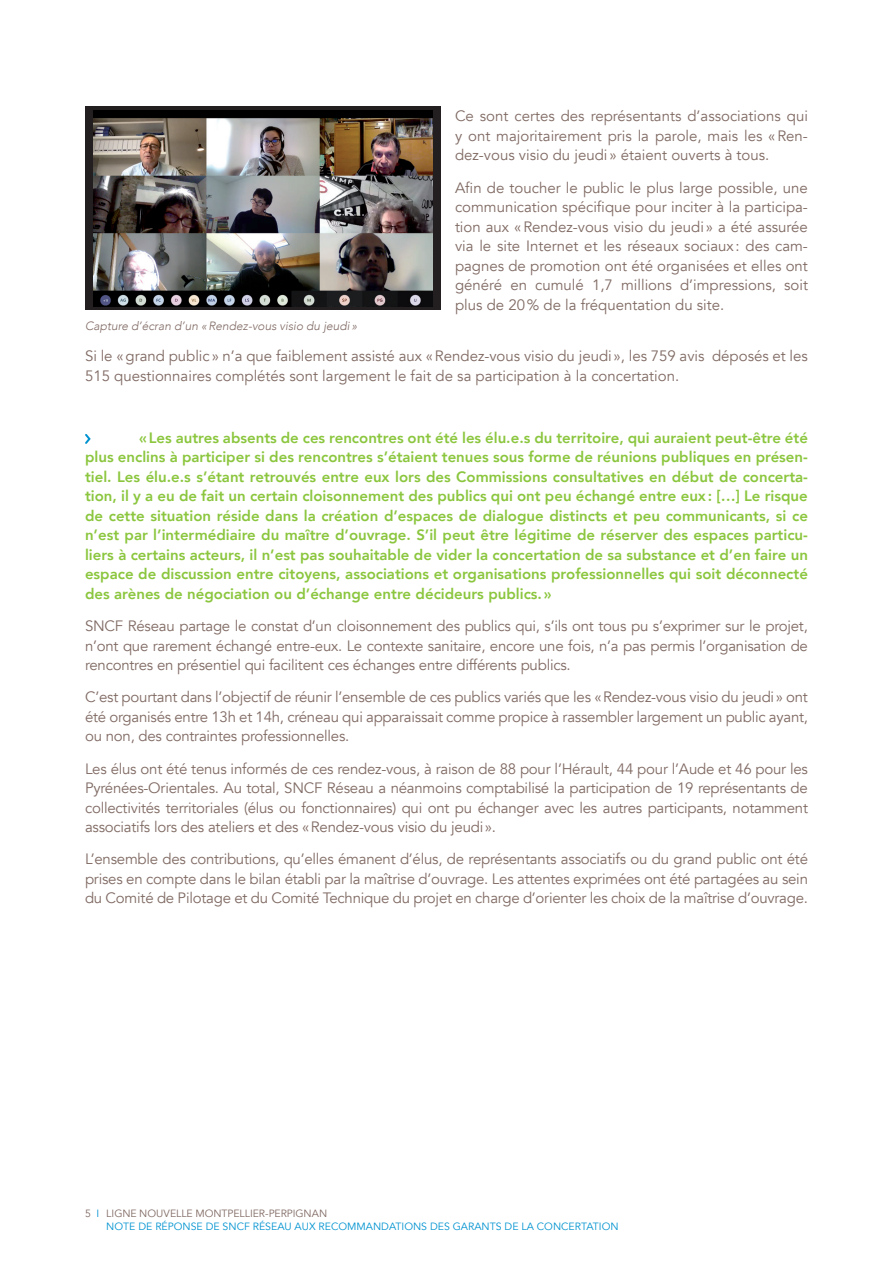
<style>
.page{position:relative;width:893px;height:1263px;background:#fff}
.page>*{position:absolute;margin:0;border:0;box-sizing:border-box;transform-origin:0 0}
.question{font:15px/19.5px "Avenir";letter-spacing:-.015em;color:#806a63;text-align:justify}
.question-2{font:800 15px/19.5px "Avenir";color:#8bc63e;text-align:justify}
.Texte_général{font:15px/19.5px "Avenir";color:#806a63;text-align:justify}
.Texte_général-2{font:italic 300 12px "Avenir";color:#806a63}
.t1{font:10.5px/12.6px "Avenir";color:#0093d0}
.s1{color:#806a63}
</style>
<div class="page">
<svg style="left:85px;top:434px;width:6px;height:10px"></svg>
<div style="left:85px;top:106px;width:355px;height:204px;background:#231f20"></div>
<img style="left:93px;top:110px;width:339px;height:196px">
<p class="Texte_général" style="left:455px;top:107px;width:354px">Ce sont certes des représentants d’associations qui y ont majoritairement pris la parole, mais les «Ren&shy;dez-vous visio du jeudi » étaient ouverts à tous.</p>
<p class="Texte_général" style="left:455px;top:178px;width:354px">Afin de toucher le public le plus large possible, une communication spécifique pour inciter à la participa&shy;tion aux «Rendez-vous visio du jeudi » a été assurée via le site Internet et les réseaux sociaux : des cam&shy;pagnes de promotion ont été organisées et elles ont généré en cumulé 1,7 millions d’impressions, soit plus de 20% de la fréquentation du site.</p>
<p class="Texte_général" style="left:85px;top:347px;width:724px">Si le «grand public » n’a que faiblement assisté aux «Rendez-vous visio du jeudi », les 759 avis déposés et les<br>515 questionnaires complétés sont largement le fait de sa participation à la concertation.</p>
<p class="Texte_général-2" style="left:85px;top:319px;width:274px">Capture d’écran d’un «Rendez-vous visio du jeudi »</p>
<p class="question-2" style="left:85px;top:428px;width:724px;text-indent:54px">«Les autres absents de ces rencontres ont été les élu.e.s du territoire, qui auraient peut-être été plus enclins à participer si des rencontres s’étaient tenues sous forme de réunions publiques en présen&shy;tiel. Les élu.e.s s’étant retrouvés entre eux lors des Commissions consultatives en début de concerta&shy;tion, il y a eu de fait un certain cloisonnement des publics qui ont peu échangé entre eux : […] Le risque de cette situation réside dans la création d’espaces de dialogue distincts et peu communicants, si ce n’est par l’intermédiaire du maître d’ouvrage. S’il peut être légitime de réserver des espaces particu&shy;liers à certains acteurs, il n’est pas souhaitable de vider la concertation de sa substance et d’en faire un espace de discussion entre citoyens, associations et organisations professionnelles qui soit déconnecté des arènes de négociation ou d’échange entre décideurs publics.»</p>
<p class="question" style="left:85px;top:616px;width:724px">SNCF Réseau partage le constat d’un cloisonnement des publics qui, s’ils ont tous pu s’exprimer sur le projet, n’ont que rarement échangé entre-eux. Le contexte sanitaire, encore une fois, n’a pas permis l’organisation de rencontres en présentiel qui facilitent ces échanges entre différents publics.</p>
<p class="question" style="left:85px;top:688px;width:724px">C’est pourtant dans l’objectif de réunir l’ensemble de ces publics variés que les «Rendez-vous visio du jeudi» ont été organisés entre 13h et 14h, créneau qui apparaissait comme propice à rassembler largement un public ayant, ou non, des contraintes professionnelles.</p>
<p class="question" style="left:85px;top:759px;width:724px">Les élus ont été tenus informés de ces rendez-vous, à raison de 88 pour l’Hérault, 44 pour l’Aude et 46 pour les Pyrénées-Orientales. Au total, SNCF Réseau a néanmoins comptabilisé la participation de 19 représentants de collectivités territoriales (élus ou fonctionnaires) qui ont pu échanger avec les autres participants, notamment associatifs lors des ateliers et des «Rendez-vous visio du jeudi».</p>
<p class="question" style="left:85px;top:850px;width:724px">L’ensemble des contributions, qu’elles émanent d’élus, de représentants associatifs ou du grand public ont été prises en compte dans le bilan établi par la maîtrise d’ouvrage. Les attentes exprimées ont été partagées au sein du Comité de Pilotage et du Comité Technique du projet en charge d’orienter les choix de la maîtrise d’ouvrage.</p>
<p class="t1" style="left:106px;top:1208px;width:514px;text-indent:-21px"><span class="s1">5</span> I <span class="s1">LIGNE NOUVELLE MONTPELLIER-PERPIGNAN<br></span>NOTE DE RÉPONSE DE SNCF RÉSEAU AUX RECOMMANDATIONS DES GARANTS DE LA CONCERTATION</p>
</div>
